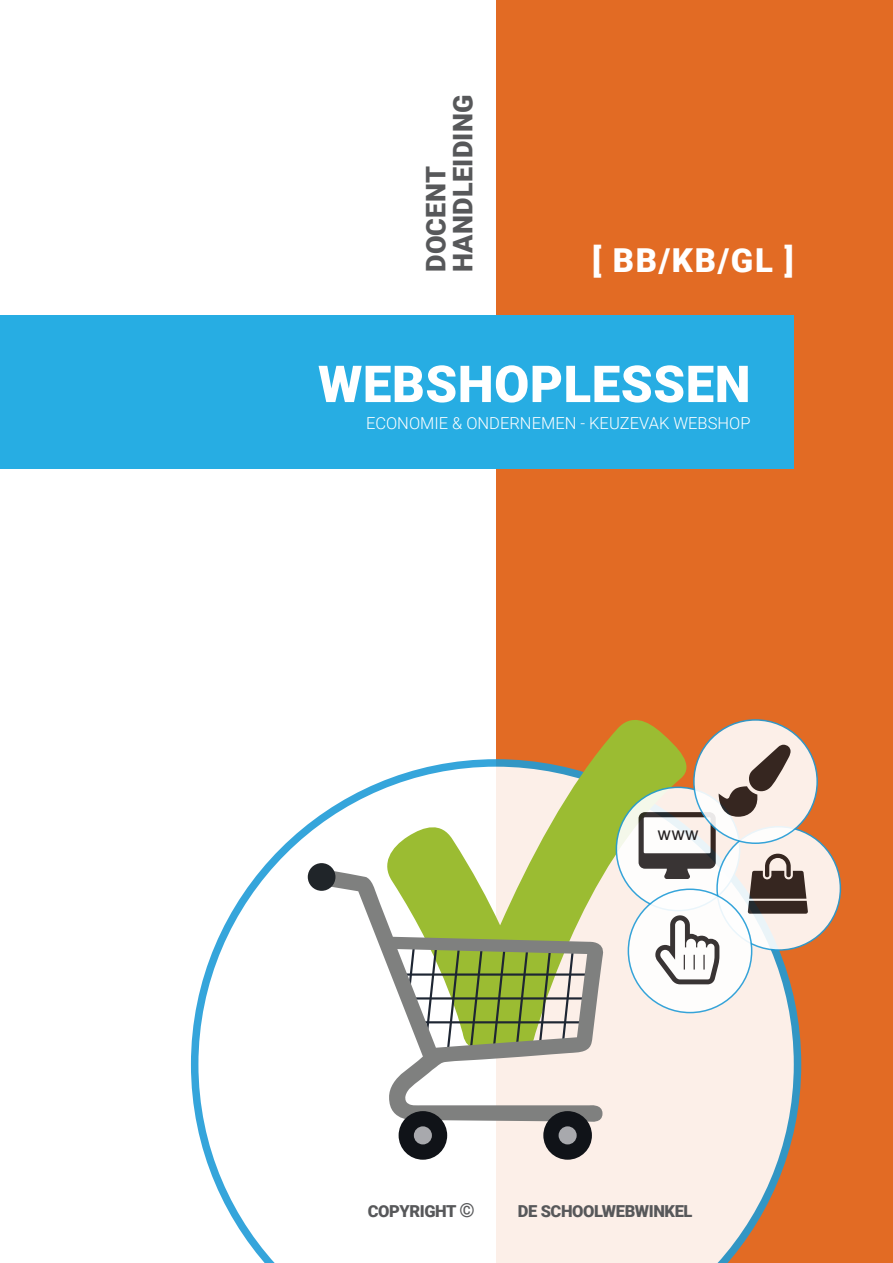
<style>
.page{position:relative;width:893px;height:1263px;background:#fff}
.page>*{position:absolute;margin:0;border:0;box-sizing:border-box;transform-origin:0 0}
.Body_Cell{font:900 51px "Roboto";letter-spacing:.01em;color:#fff}
.Body_Cell-2{font:900 33px "Roboto";color:#fff}
.Body_Cell-3{font:900 27px "Roboto";letter-spacing:.01em;color:#57585a}
.Body_Cell-4{font:18px "Arial";color:#231f20}
.Body_Cell-5{font:300 16.5px "Roboto";color:#fff}
.Body_Cell-6{font:900 16.5px "Roboto";letter-spacing:-.025em;color:#57585a}
.s1{font-weight:700;font-size:19.5px}
</style>
<div class="page">
<div style="left:496px;top:0;width:397px;height:1263px;background:#e26b24"></div>
<div style="left:0;top:315px;width:793px;height:154px;background:#27ade3"></div>
<svg style="left:191px;top:826px;width:610px;height:437px"></svg>
<svg style="left:306px;top:735px;width:482px;height:426px;fill:#fcefe8"></svg>
<svg style="left:381px;top:720px;width:315px;height:334px"></svg>
<svg style="left:320px;top:869px;width:285px;height:254px"></svg>
<div style="left:399px;top:1111px;width:48px;height:49px;background:#101318;border-radius:50%"></div>
<div style="left:308px;top:863px;width:27px;height:28px;background:#202529;border-radius:50%"></div>
<div style="left:414px;top:1126px;width:18px;height:18px;background:#a8a9ad;border-radius:50%"></div>
<div style="left:543px;top:1111px;width:49px;height:49px;background:#101318;border-radius:50%"></div>
<div style="left:559px;top:1126px;width:18px;height:18px;background:#a8a9ad;border-radius:50%"></div>
<svg style="left:616px;top:787px;width:124px;height:124px;background:#eaf3f2"></svg>
<div style="left:717px;top:827px;width:123px;height:123px;background:#fcefe8;border-radius:50%"></div>
<svg style="left:694px;top:720px;width:123px;height:123px;background:#f0e9e5"></svg>
<div style="left:628px;top:889px;width:124px;height:123px;background:#fff;border-radius:50%"></div>
<svg style="left:639px;top:744px;width:169px;height:240px"></svg>
<p class="Body_Cell-3" style="left:444px;top:272px;width:179px;rotate:-90deg">HANDLEIDING</p>
<p class="Body_Cell-3" style="left:417px;top:272px;width:107px;rotate:-90deg">DOCENT</p>
<p class="Body_Cell-2" style="left:592px;top:237px;width:203px">[ BB/KB/GL ]</p>
<p class="Body_Cell" style="left:318px;top:348px;width:434px">WEBSHOPLESSEN</p>
<p class="Body_Cell-5" style="left:366px;top:412px;width:386px">ECONOMIE &amp; ONDERNEMEN - KEUZEVAK WEBSHOP</p>
<p class="Body_Cell-4" style="left:658px;top:821px;width:42px">www</p>
<p class="Body_Cell-6" style="left:368px;top:1200px;width:108px">COPYRIGHT <span class="s1">©</span></p>
<p class="Body_Cell-6" style="left:518px;top:1200px;width:176px">DE SCHOOLWEBWINKEL</p>
</div>
